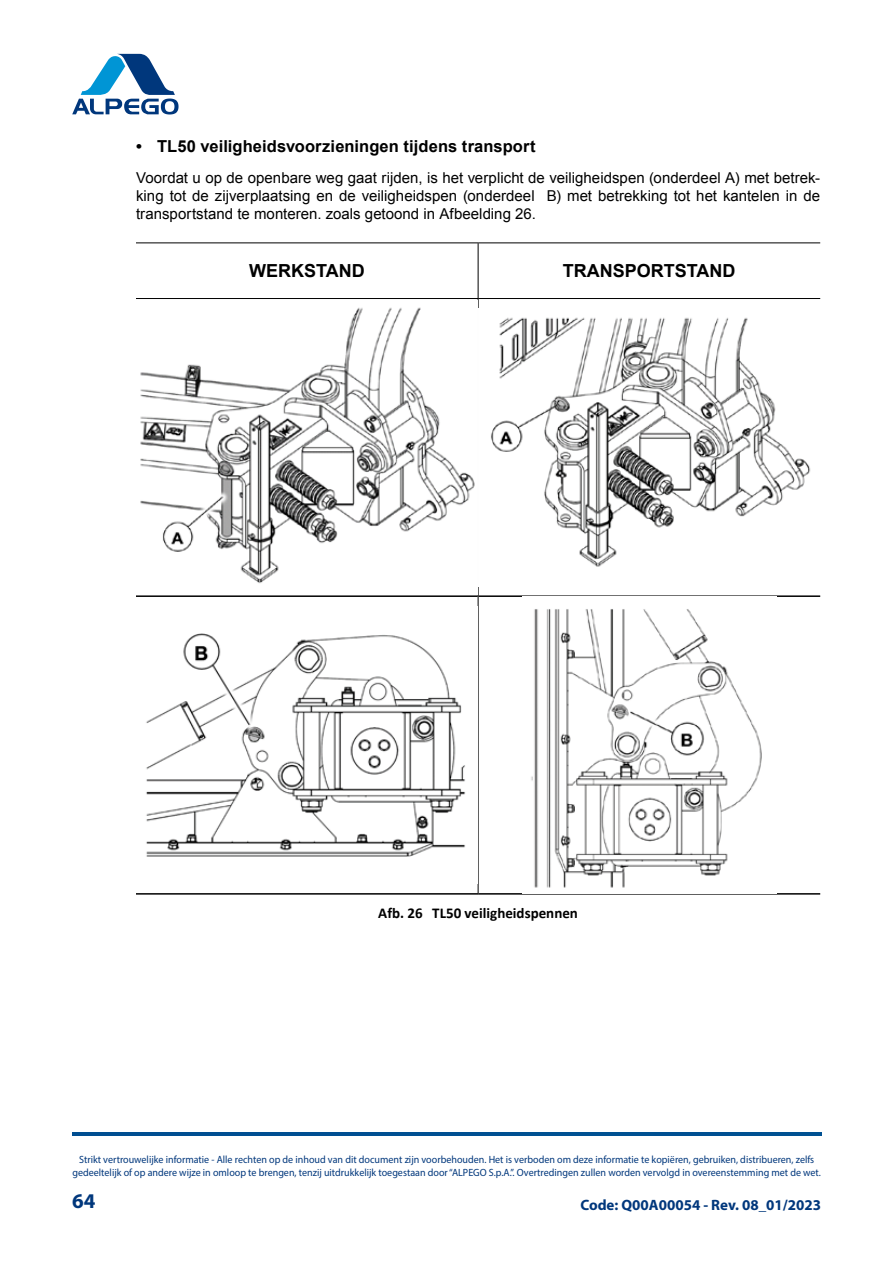
<style>
.page{position:relative;width:893px;height:1263px;background:#fff}
.page>*{position:absolute;margin:0;border:0;box-sizing:border-box;transform-origin:0 0}
.t1{font:700 21px "Myriad Pro";color:#00377c}
.t2{font:700 18px "Arial";color:#000}
.t3{font:700 16.5px "Arial";letter-spacing:.005em;color:#000}
.t4{font:15px/18px "Arial";letter-spacing:.005em;color:#000;text-align:justify}
.t5{font:700 15px "Myriad Pro";color:#00377c}
.t6{font:700 15px "Calibri";color:#000}
.t7{font:10.5px/12.6px "Myriad Variable Concept";color:#00377c;text-align:center;scale:.96 1}
</style>
<div class="page">
<svg style="left:72px;top:54px;width:107px;height:60px"></svg>
<img style="left:72px;top:1133px;width:749px;height:2px">
<hr style="left:136px;top:595px;width:342px;height:2px;background:#000">
<hr style="left:478px;top:595px;width:342px;height:2px;background:#000">
<hr style="left:136px;top:893px;width:342px;height:2px;background:#000">
<hr style="left:478px;top:893px;width:342px;height:2px;background:#000">
<hr style="left:136px;top:242px;width:342px;height:1px;background:#000">
<hr style="left:478px;top:242px;width:342px;height:1px;background:#000">
<hr style="left:136px;top:298px;width:342px;height:1px;background:#000">
<hr style="left:478px;top:298px;width:342px;height:1px;background:#000">
<hr style="left:478px;top:243px;width:1px;height:55px;background:#000">
<hr style="left:478px;top:299px;width:1px;height:297px;background:#000">
<hr style="left:478px;top:596px;width:1px;height:297px;background:#000">
<img style="left:140px;top:307px;width:335px;height:277px">
<img style="left:478px;top:308px;width:333px;height:278px">
<img style="left:146px;top:633px;width:320px;height:224px">
<img style="left:531px;top:609px;width:231px;height:279px">
<h3 class="t3" style="left:136px;top:136px;width:401px">• TL50 veiligheidsvoorzieningen tijdens transport</h3>
<p class="t4" style="left:136px;top:169px;width:686px">Voordat u op de openbare weg gaat rijden, is het verplicht de veiligheidspen (onderdeel A) met betrek&shy;king tot de zijverplaatsing en de veiligheidspen (onderdeel B) met betrekking tot het kantelen in de transportstand te monteren. zoals getoond in Afbeelding 26.</p>
<h2 class="t2" style="left:249px;top:259px;width:117px">WERKSTAND</h2>
<h2 class="t2" style="left:563px;top:259px;width:174px">TRANSPORTSTAND</h2>
<h3 class="t6" style="left:378px;top:902px;width:201px">Afb. 26 TL50 veiligheidspennen</h3>
<p class="t7" style="left:72px;top:1153px;width:781px">Strikt vertrouwelijke informatie - Alle rechten op de inhoud van dit document zijn voorbehouden. Het is verboden om deze informatie te kopiëren, gebruiken, distribueren, zelfs gedeeltelijk of op andere wijze in omloop te brengen, tenzij uitdrukkelijk toegestaan door “ALPEGO S.p.A.”. Overtredingen zullen worden vervolgd in overeenstemming met de wet.</p>
<h1 class="t1" style="left:72px;top:1187px;width:25px">64</h1>
<h3 class="t5" style="left:580px;top:1195px;width:242px">Code: Q00A00054 - Rev. 08_01/2023</h3>
</div>
